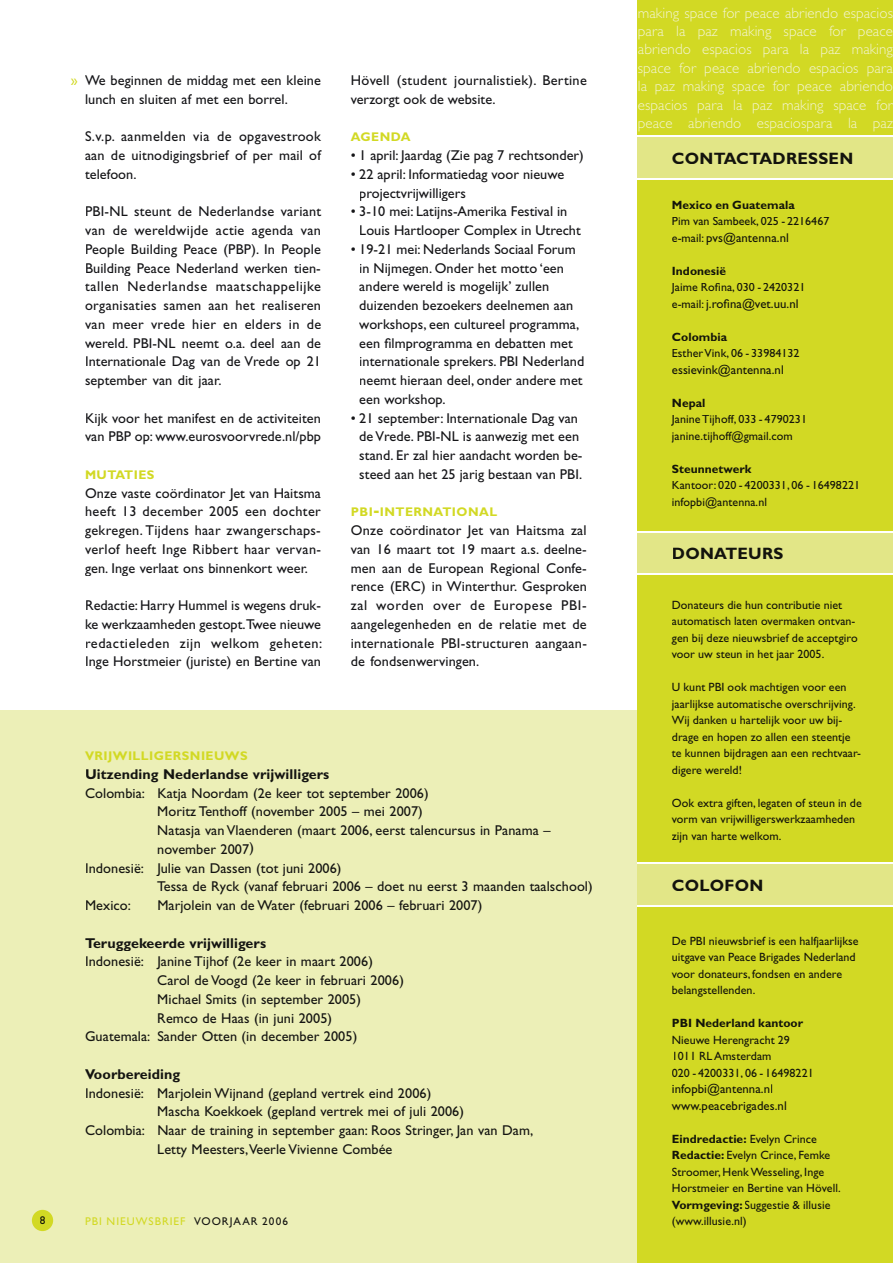
<style>
.page{position:relative;width:893px;height:1263px;background:#fff}
.page>*{position:absolute;margin:0;border:0;box-sizing:border-box;transform-origin:0 0}
.t1{font:700 16.5px "Gill Sans";letter-spacing:.015em;color:#13130d}
.t2{font:300 15px/18.5px "Gill Sans";letter-spacing:.005em;color:#f3f4d1;text-align:justify}
.t3{font:14.25px/18.8px "Gill Sans";letter-spacing:.005em;color:#151518}
.t4{font:14.25px "Gill Sans";letter-spacing:.005em;color:#141411}
.t5{font:700 14.25px "Gill Sans";letter-spacing:.005em;color:#141411}
.t6{font:14.25px "Gill Sans";color:#d2d924}
.t7{font:12.75px/16.5px "Gill Sans";letter-spacing:.005em;color:#13140a}
.t8{font:700 12.6px "Gill Sans";letter-spacing:.035em;color:#d2d924}
.t9{font:12px/16.5px "Gill Sans";letter-spacing:.005em;color:#13140a}
.t10{font:700 12px "Gill Sans";letter-spacing:.005em;color:#13140a}
.t11{font:11.25px "Gill Sans";letter-spacing:.09em;color:#d2d924}
.t12{font:11.25px "Gill Sans";color:#13140a}
.s1{font-size:18px}
.s2{color:#141411}
.s3{font-size:12px}
.s4{font-weight:700}
</style>
<div class="page">
<div style="left:0;top:710px;width:638px;height:553px;background:#ecefb7"></div>
<div style="left:638px;top:0;width:255px;height:1263px;background:#d2d924"></div>
<div style="left:638px;top:136px;width:255px;height:43px;background:#e2e687"></div>
<hr style="left:638px;top:178px;width:255px;height:1px;background:#fff">
<hr style="left:638px;top:135px;width:255px;height:2px;background:#fff">
<div style="left:638px;top:531px;width:255px;height:43px;background:#e2e687"></div>
<hr style="left:638px;top:531px;width:255px;height:1px;background:#fff">
<hr style="left:638px;top:573px;width:255px;height:2px;background:#fff">
<div style="left:638px;top:863px;width:255px;height:43px;background:#e2e687"></div>
<hr style="left:638px;top:862px;width:255px;height:2px;background:#fff">
<div style="left:32px;top:1210px;width:21px;height:21px;background:#d2d924;border-radius:50%"></div>
<hr style="left:638px;top:905px;width:255px;height:1px;background:#fff">
<p class="t3" style="left:85px;top:71px;width:237px">We beginnen de middag met een kleine lunch en sluiten af met een borrel.</p>
<p class="t3" style="left:85px;top:127px;width:238px;text-align:justify">S.v.p. aanmelden via de opgavestrook aan de uitnodigingsbrief of per mail of telefoon.</p>
<p class="t3" style="left:85px;top:202px;width:238px;text-align:justify">PBI-NL steunt de Nederlandse variant van de wereldwijde actie agenda van People Building Peace (PBP). In People Building Peace Nederland werken tien&shy;tallen Nederlandse maatschappelijke organisaties samen aan het realiseren van meer vrede hier en elders in de wereld. PBI-NL neemt o.a. deel aan de Internationale Dag van de Vrede op 21 september van dit jaar.</p>
<p class="t3" style="left:85px;top:408px;width:237px">Kijk voor het manifest en de activiteiten van PBP op: www.eurosvoorvrede.nl/pbp</p>
<p class="t8" style="left:85px;top:467px;width:71px">MUTATIES</p>
<p class="t3" style="left:85px;top:483px;width:238px;text-align:justify">Onze vaste coördinator Jet van Haitsma heeft 13 december 2005 een dochter gekregen. Tijdens haar zwangerschaps&shy;verlof heeft Inge Ribbert haar vervan&shy;gen. Inge verlaat ons binnenkort weer.</p>
<p class="t3" style="left:85px;top:596px;width:239px;text-align:justify">Redactie: Harry Hummel is wegens druk&shy;ke werkzaamheden gestopt.Twee nieuwe redactieleden zijn welkom geheten:<br>Inge Horstmeier (juriste) en Bertine van</p>
<p class="t6" style="left:71px;top:72px;width:8px">»</p>
<p class="t3" style="left:351px;top:71px;width:238px">Hövell (student journalistiek). Bertine verzorgt ook de website.</p>
<p class="t8" style="left:351px;top:130px;width:61px">AGENDA</p>
<p class="t3" style="left:351px;top:146px;width:235px">• 1 april: Jaardag (Zie pag 7 rechtsonder)</p>
<p class="t3" style="left:359px;top:165px;width:206px;text-indent:-9px">• 22 april: Informatiedag voor nieuwe projectvrijwilligers</p>
<p class="t3" style="left:359px;top:202px;width:223px;text-indent:-9px">• 3-10 mei: Latijns-Amerika Festival in<br>Louis Hartlooper Complex in Utrecht</p>
<p class="t3" style="left:359px;top:240px;width:227px;text-indent:-9px">• 19-21 mei: Nederlands Sociaal Forum in Nijmegen. Onder het motto ‘een andere wereld is mogelijk’ zullen duizenden bezoekers deelnemen aan workshops, een cultureel programma, een filmprogramma en debatten met internationale sprekers. PBI Nederland neemt hieraan deel, onder andere met een workshop.</p>
<p class="t3" style="left:351px;top:408px;width:233px;text-align:center">• 21 september: Internationale Dag van de Vrede. PBI-NL is aanwezig met een stand. Er zal hier aandacht worden be&shy;steed aan het 25 jarig bestaan van PBI.</p>
<p class="t8" style="left:351px;top:505px;width:148px">PBI<span class="s1">-</span>INTERNATIONAL</p>
<p class="t3" style="left:351px;top:521px;width:238px;text-align:justify">Onze coördinator Jet van Haitsma zal van 16 maart tot 19 maart a.s. deelne&shy;men aan de European Regional Confe&shy;rence (ERC) in Winterthur. Gesproken zal worden over de Europese PBI&shy;aangelegenheden en de relatie met de internationale PBI-structuren aangaan&shy;de fondsenwervingen.</p>
<p class="t8" style="left:85px;top:748px;width:164px">VRIJWILLIGERSNIEUWS</p>
<p class="t5" style="left:85px;top:766px;width:246px">Uitzending Nederlandse vrijwilligers</p>
<p class="t4" style="left:85px;top:785px;width:345px">Colombia: Katja Noordam (2e keer tot september 2006)</p>
<p class="t4" style="left:157px;top:803px;width:267px">Moritz Tenthoff (november 2005 – mei 2007)</p>
<p class="t4" style="left:157px;top:822px;width:395px">Natasja van Vlaenderen (maart 2006, eerst talencursus in Panama –</p>
<p class="t4" style="left:157px;top:841px;width:98px">november 2007)</p>
<p class="t4" style="left:85px;top:860px;width:258px">Indonesië: Julie van Dassen (tot juni 2006)</p>
<p class="t4" style="left:157px;top:878px;width:437px">Tessa de Ryck (vanaf februari 2006 – doet nu eerst 3 maanden taalschool)</p>
<p class="t4" style="left:85px;top:897px;width:47px">Mexico:</p>
<p class="t4" style="left:157px;top:897px;width:327px">Marjolein van de Water (februari 2006 – februari 2007)</p>
<p class="t5" style="left:85px;top:934px;width:183px">Teruggekeerde vrijwilligers</p>
<p class="t4" style="left:85px;top:953px;width:289px">Indonesië: Janine Tijhof (2e keer in maart 2006)</p>
<p class="t4" style="left:157px;top:972px;width:248px">Carol de Voogd (2e keer in februari 2006)</p>
<p class="t4" style="left:157px;top:991px;width:205px">Michael Smits (in september 2005)</p>
<p class="t4" style="left:157px;top:1010px;width:176px">Remco de Haas (in juni 2005)</p>
<p class="t4" style="left:85px;top:1028px;width:274px">Guatemala: Sander Otten (in december 2005)</p>
<p class="t5" style="left:85px;top:1066px;width:97px">Voorbereiding</p>
<p class="t4" style="left:85px;top:1085px;width:348px">Indonesië: Marjolein Wijnand (gepland vertrek eind 2006)</p>
<p class="t4" style="left:157px;top:1103px;width:308px">Mascha Koekkoek (gepland vertrek mei of juli 2006)</p>
<p class="t4" style="left:85px;top:1122px;width:450px">Colombia: Naar de training in september gaan: Roos Stringer, Jan van Dam,</p>
<p class="t4" style="left:157px;top:1141px;width:237px">Letty Meesters, Veerle Vivienne Combée</p>
<p class="t12" style="left:40px;top:1214px;width:7px">8</p>
<p class="t11" style="left:85px;top:1214px;width:204px">PBI NIEUWSBRIEF <span class="s2">VOORJAAR 2006</span></p>
<p class="t2" style="left:638px;top:4px;width:257px">making space for peace abriendo espacios para la paz making space for peace abriendo espacios para la paz making space for peace abriendo espacios para la paz making space for peace abriendo espacios para la paz making space for peace abriendo espaciospara la paz</p>
<p class="t1" style="left:672px;top:148px;width:183px">CONTACTADRESSEN</p>
<p class="t10" style="left:672px;top:198px;width:124px">Mexico en Guatemala</p>
<p class="t9" style="left:672px;top:213px;width:159px">Pim van Sambeek, 025 - 2216467</p>
<p class="t7" style="left:672px;top:229px;width:119px"><span class="s3">e-mail:</span> pvs@antenna.nl</p>
<p class="t10" style="left:672px;top:264px;width:56px">Indonesië</p>
<p class="t9" style="left:672px;top:279px;width:135px">Jaime Rofina, 030 - 2420321</p>
<p class="t7" style="left:672px;top:295px;width:128px"><span class="s3">e-mail:</span> j.rofina@vet.uu.nl</p>
<p class="t10" style="left:672px;top:330px;width:57px">Colombia</p>
<p class="t9" style="left:672px;top:345px;width:129px">Esther Vink, 06 - 33984132</p>
<p class="t7" style="left:672px;top:361px;width:113px">essievink@antenna.nl</p>
<p class="t10" style="left:672px;top:396px;width:35px">Nepal</p>
<p class="t9" style="left:672px;top:411px;width:137px">Janine Tijhoff, 033 - 4790231 janine.tijhoff@gmail.com</p>
<p class="t10" style="left:672px;top:462px;width:81px">Steunnetwerk</p>
<p class="t9" style="left:672px;top:477px;width:190px">Kantoor: 020 - 4200331, 06 - 16498221 infopbi@antenna.nl</p>
<p class="t1" style="left:672px;top:544px;width:113px">DONATEURS</p>
<p class="t9" style="left:672px;top:596px;width:187px">Donateurs die hun contributie niet automatisch laten overmaken ontvan&shy;gen bij deze nieuwsbrief de acceptgiro voor uw steun in het jaar 2005.</p>
<p class="t9" style="left:672px;top:679px;width:191px">U kunt PBI ook machtigen voor een jaarlijkse automatische overschrijving.<br>Wij danken u hartelijk voor uw bij&shy;drage en hopen zo allen een steentje te kunnen bijdragen aan een rechtvaar&shy;digere wereld!</p>
<p class="t9" style="left:672px;top:794px;width:191px">Ook extra giften, legaten of steun in de vorm van vrijwilligerswerkzaamheden zijn van harte welkom.</p>
<p class="t1" style="left:672px;top:875px;width:93px">COLOFON</p>
<p class="t9" style="left:672px;top:932px;width:188px">De PBI nieuwsbrief is een halfjaarlijkse uitgave van Peace Brigades Nederland voor donateurs, fondsen en andere belangstellenden.</p>
<p class="t10" style="left:672px;top:1016px;width:133px">PBI Nederland kantoor</p>
<p class="t9" style="left:672px;top:1031px;width:143px">Nieuwe Herengracht 29<br>1011 RL Amsterdam<br>020 - 4200331, 06 - 16498221</p>
<p class="t7" style="left:672px;top:1080px;width:116px">infopbi@antenna.nl www.peacebrigades.nl</p>
<p class="t9" style="left:672px;top:1130px;width:170px"><span class="s4">Eindredactie:</span> Evelyn Crince<br><span class="s4">Redactie:</span> Evelyn Crince, Femke<br>Stroomer, Henk Wesseling, Inge<br>Horstmeier en Bertine van Hövell.<br><span class="s4">Vormgeving:</span> Suggestie &amp; illusie (www.illusie.nl)</p>
</div>
